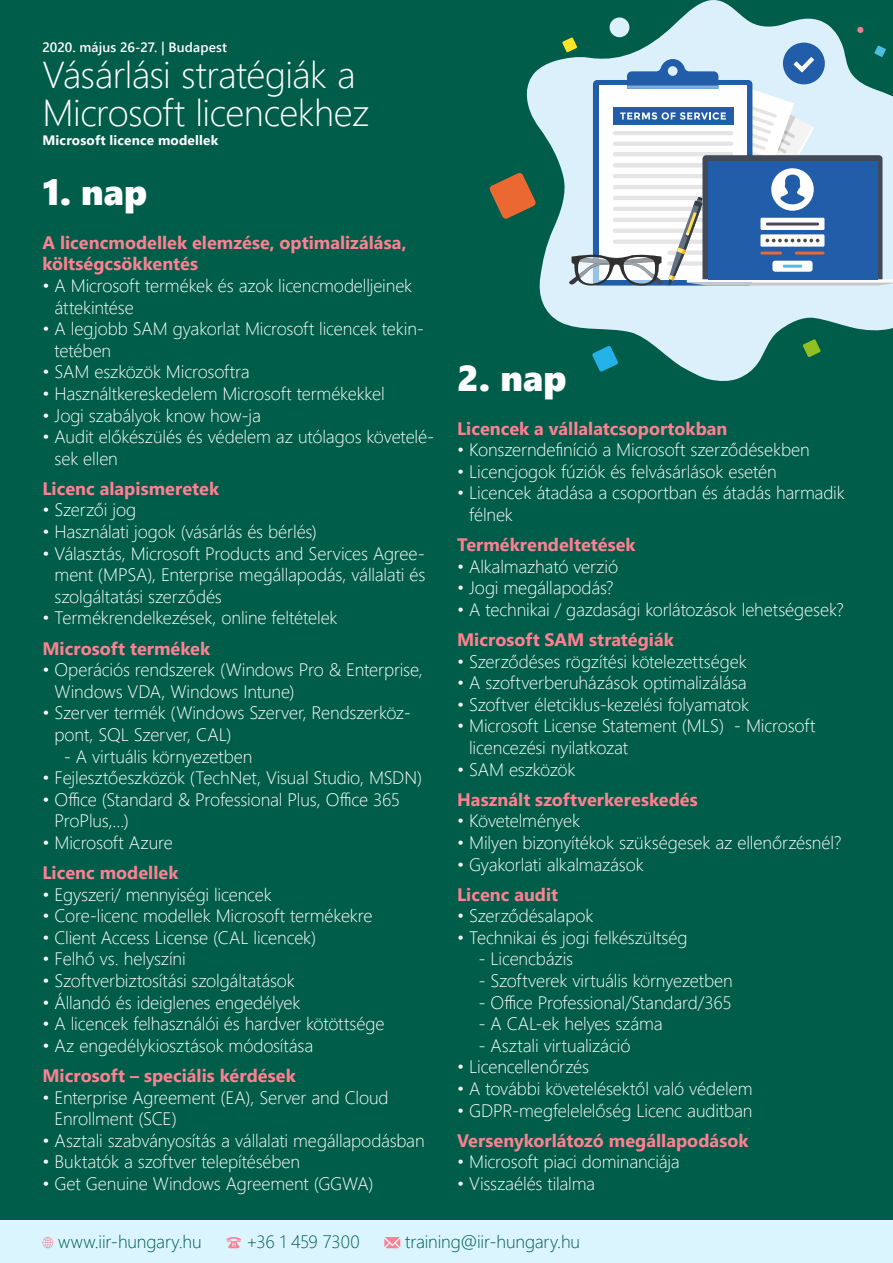
<style>
.page{position:relative;width:893px;height:1263px;background:#005d4a}
.page>*{position:absolute;margin:0;border:0;box-sizing:border-box;transform-origin:0 0}
.t1{font:300 37.35px/37.3px "Segoe UI";letter-spacing:-.015em;color:#fff}
.t2{font:36px "Segoe UI Black";letter-spacing:.005em;color:#fff}
.t3{font:300 18px/21.6px "Segoe UI";letter-spacing:-.01em;color:#fff}
.t4{font:700 18px/21.6px "Segoe UI";color:#ff8091}
.t5{font:300 18px "Segoe UI";letter-spacing:-.01em;color:#005d4a}
.t6{font:600 13.5px "Segoe UI";letter-spacing:.01em;color:#fff}
.t7{font:700 13.5px "Segoe UI";letter-spacing:.015em;color:#fff}
</style>
<div class="page">
<svg style="left:526px;top:0;width:367px;height:381px"></svg>
<svg style="left:803px;top:339px;width:18px;height:18px"></svg>
<div style="left:610px;top:17px;width:19px;height:20px;background:#dcf0fb;border-radius:50%"></div>
<svg style="left:562px;top:27px;width:331px;height:260px;background:#9bb8cf"></svg>
<svg style="left:490px;top:172px;width:46px;height:47px"></svg>
<svg style="left:592px;top:346px;width:26px;height:26px"></svg>
<div style="left:0;top:1220px;width:893px;height:43px;background:#dbf5ff"></div>
<svg style="left:43px;top:1237px;width:10px;height:11px"></svg>
<svg style="left:226px;top:1237px;width:15px;height:11px"></svg>
<svg style="left:384px;top:1237px;width:16px;height:11px"></svg>
<p class="t6" style="left:43px;top:35px;width:186px">2020. május 26-27. | Budapest</p>
<h1 class="t1" style="left:43px;top:53px;width:329px">Vásárlási stratégiák a<br>Microsoft licencekhez</h1>
<p class="t7" style="left:43px;top:127px;width:177px">Microsoft licence modellek</p>
<h2 class="t2" style="left:43px;top:167px;width:106px">1. nap</h2>
<p class="t4" style="left:43px;top:230px;width:366px">A licencmodellek elemzése, optimalizálása, költségcsökkentés</p>
<p class="t3" style="left:55px;top:273px;width:359px;text-indent:-12px">• A Microsoft termékek és azok licencmodelljeinek áttekintése</p>
<p class="t3" style="left:55px;top:316px;width:371px;text-indent:-12px">• A legjobb SAM gyakorlat Microsoft licencek tekin&shy;tetében</p>
<p class="t3" style="left:43px;top:359px;width:209px">• SAM eszközök Microsoftra</p>
<p class="t3" style="left:43px;top:381px;width:344px">• Használtkereskedelem Microsoft termékekkel</p>
<p class="t3" style="left:43px;top:403px;width:220px">• Jogi szabályok know how-ja</p>
<p class="t3" style="left:55px;top:424px;width:381px;text-indent:-12px">• Audit előkészülés és védelem az utólagos követelé&shy;sek ellen</p>
<p class="t4" style="left:43px;top:476px;width:178px">Licenc alapismeretek</p>
<p class="t3" style="left:43px;top:497px;width:95px">• Szerzői jog</p>
<p class="t3" style="left:43px;top:519px;width:276px">• Használati jogok (vásárlás és bérlés)</p>
<p class="t3" style="left:55px;top:541px;width:372px;text-align:justify;text-indent:-12px">• Választás, Microsoft Products and Services Agree&shy;ment (MPSA), Enterprise megállapodás, vállalati és szolgáltatási szerződés</p>
<p class="t3" style="left:43px;top:605px;width:297px">• Termékrendelkezések, online feltételek</p>
<p class="t4" style="left:43px;top:636px;width:169px">Microsoft termékek</p>
<p class="t3" style="left:55px;top:657px;width:370px;text-indent:-12px">• Operációs rendszerek (Windows Pro &amp; Enterprise,<br>Windows VDA, Windows Intune)</p>
<p class="t3" style="left:55px;top:700px;width:358px;text-indent:-12px">• Szerver termék (Windows Szerver, Rendszerköz&shy;pont, SQL Szerver, CAL)</p>
<p class="t3" style="left:64px;top:744px;width:190px">- A virtuális környezetben</p>
<p class="t3" style="left:43px;top:765px;width:381px">• Fejlesztőeszközök (TechNet, Visual Studio, MSDN)</p>
<p class="t3" style="left:55px;top:787px;width:347px;text-indent:-12px">• Office (Standard &amp; Professional Plus, Office 365<br>ProPlus,…)</p>
<p class="t3" style="left:43px;top:830px;width:132px">• Microsoft Azure</p>
<p class="t4" style="left:43px;top:860px;width:137px">Licenc modellek</p>
<p class="t3" style="left:43px;top:882px;width:231px">• Egyszeri/ mennyiségi licencek</p>
<p class="t3" style="left:43px;top:903px;width:332px">• Core-licenc modellek Microsoft termékekre</p>
<p class="t3" style="left:43px;top:925px;width:275px">• Client Access License (CAL licencek)</p>
<p class="t3" style="left:43px;top:946px;width:145px">• Felhő vs. helyszíni</p>
<p class="t3" style="left:43px;top:968px;width:254px">• Szoftverbiztosítási szolgáltatások</p>
<p class="t3" style="left:43px;top:990px;width:260px">• Állandó és ideiglenes engedélyek</p>
<p class="t3" style="left:43px;top:1011px;width:344px">• A licencek felhasználói és hardver kötöttsége</p>
<p class="t3" style="left:43px;top:1033px;width:272px">• Az engedélykiosztások módosítása</p>
<p class="t4" style="left:43px;top:1063px;width:255px">Microsoft – speciális kérdések</p>
<p class="t3" style="left:55px;top:1085px;width:336px;text-indent:-12px">• Enterprise Agreement (EA), Server and Cloud<br>Enrollment (SCE)</p>
<p class="t3" style="left:43px;top:1128px;width:384px">• Asztali szabványosítás a vállalati megállapodásban</p>
<p class="t3" style="left:43px;top:1149px;width:259px">• Buktatók a szoftver telepítésében</p>
<p class="t3" style="left:43px;top:1171px;width:332px">• Get Genuine Windows Agreement (GGWA)</p>
<h2 class="t2" style="left:457px;top:353px;width:111px">2. nap</h2>
<p class="t4" style="left:457px;top:416px;width:272px">Licencek a vállalatcsoportokban</p>
<p class="t3" style="left:457px;top:437px;width:354px">• Konszerndefiníció a Microsoft szerződésekben</p>
<p class="t3" style="left:457px;top:459px;width:321px">• Licencjogok fúziók és felvásárlások esetén</p>
<p class="t3" style="left:469px;top:480px;width:377px;text-indent:-12px">• Licencek átadása a csoportban és átadás harmadik félnek</p>
<p class="t4" style="left:457px;top:532px;width:180px">Termékrendeltetések</p>
<p class="t3" style="left:457px;top:554px;width:162px">• Alkalmazható verzió</p>
<p class="t3" style="left:457px;top:575px;width:158px">• Jogi megállapodás?</p>
<p class="t3" style="left:457px;top:597px;width:388px">• A technikai / gazdasági korlátozások lehetségesek?</p>
<p class="t4" style="left:457px;top:627px;width:218px">Microsoft SAM stratégiák</p>
<p class="t3" style="left:457px;top:649px;width:291px">• Szerződéses rögzítési kötelezettségek</p>
<p class="t3" style="left:457px;top:670px;width:291px">• A szoftverberuházások optimalizálása</p>
<p class="t3" style="left:457px;top:692px;width:293px">• Szoftver életciklus-kezelési folyamatok</p>
<p class="t3" style="left:469px;top:713px;width:348px;text-indent:-12px">• Microsoft License Statement (MLS) - Microsoft licencezési nyilatkozat</p>
<p class="t3" style="left:457px;top:757px;width:120px">• SAM eszközök</p>
<p class="t4" style="left:457px;top:787px;width:242px">Használt szoftverkereskedés</p>
<p class="t3" style="left:457px;top:808px;width:125px">• Követelmények</p>
<p class="t3" style="left:457px;top:830px;width:386px">• Milyen bizonyítékok szükségesek az ellenőrzésnél?</p>
<p class="t3" style="left:457px;top:852px;width:188px">• Gyakorlati alkalmazások</p>
<p class="t4" style="left:457px;top:882px;width:102px">Licenc audit</p>
<p class="t3" style="left:457px;top:903px;width:138px">• Szerződésalapok</p>
<p class="t3" style="left:457px;top:925px;width:232px">• Technikai és jogi felkészültség</p>
<p class="t3" style="left:478px;top:946px;width:96px">- Licencbázis</p>
<p class="t3" style="left:478px;top:968px;width:256px">- Szoftverek virtuális környezetben</p>
<p class="t3" style="left:478px;top:990px;width:255px">- Office Professional/Standard/365</p>
<p class="t3" style="left:478px;top:1011px;width:186px">- A CAL-ek helyes száma</p>
<p class="t3" style="left:478px;top:1033px;width:154px">- Asztali virtualizáció</p>
<p class="t3" style="left:457px;top:1054px;width:133px">• Licencellenőrzés</p>
<p class="t3" style="left:457px;top:1076px;width:297px">• A további követelésektől való védelem</p>
<p class="t3" style="left:457px;top:1098px;width:297px">• GDPR-megfelelelőség Licenc auditban</p>
<p class="t4" style="left:457px;top:1128px;width:293px">Versenykorlátozó megállapodások</p>
<p class="t3" style="left:457px;top:1149px;width:224px">• Microsoft piaci dominanciája</p>
<p class="t3" style="left:457px;top:1171px;width:140px">• Visszaélés tilalma</p>
<p class="t5" style="left:58px;top:1225px;width:145px">www.iir-hungary.hu</p>
<p class="t5" style="left:246px;top:1225px;width:115px">+36 1 459 7300</p>
<p class="t5" style="left:405px;top:1225px;width:177px">training@iir-hungary.hu</p>
</div>
